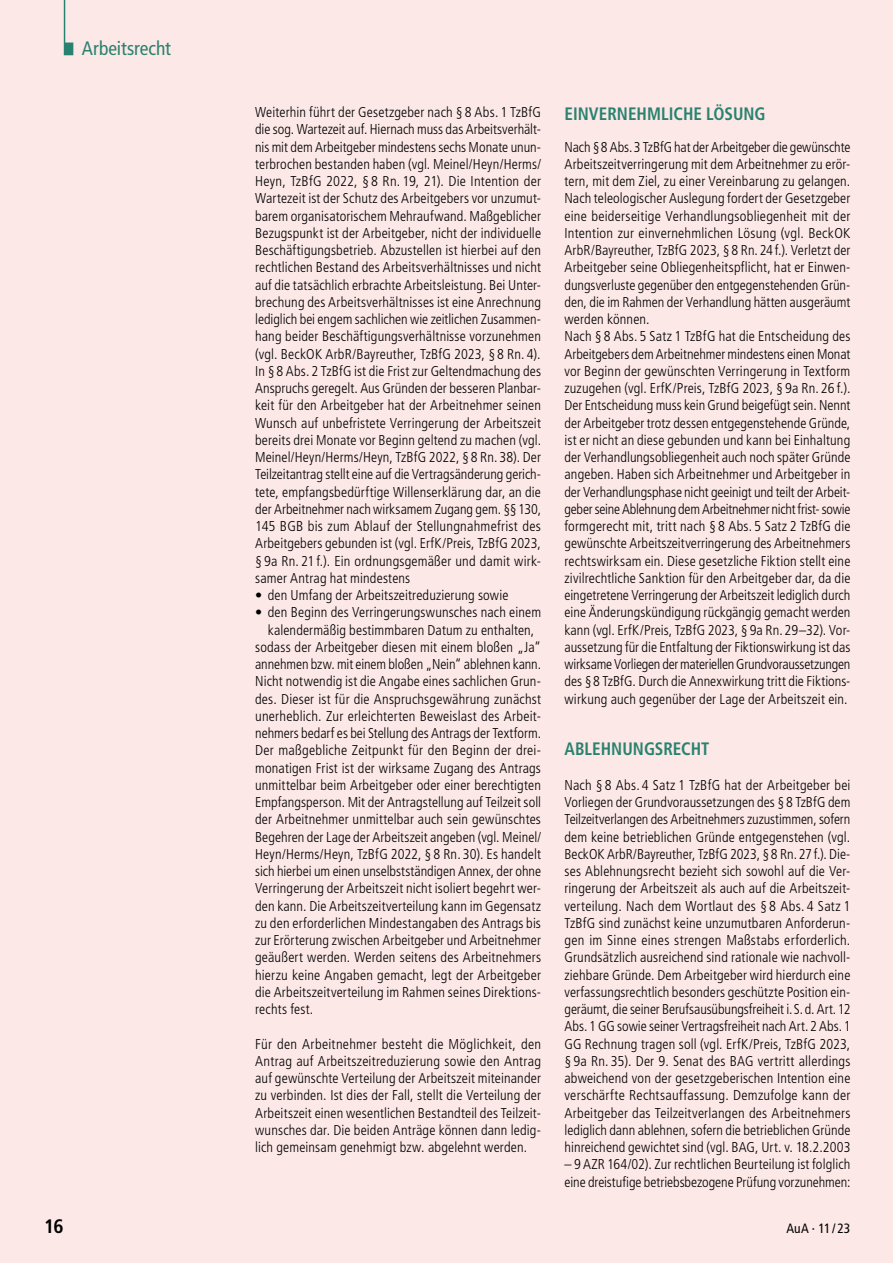
<style>
.page{position:relative;width:893px;height:1263px;background:#fce8e7}
.page>*{position:absolute;margin:0;border:0;box-sizing:border-box;transform-origin:0 0}
.t1{font:condensed 19.5px "Frutiger LT Std";letter-spacing:-.005em;color:#29826f}
.t2{font:700 condensed 19.5px "Frutiger LT Std";color:#000}
.t3{font:700 condensed 18px "Frutiger LT Std";color:#29826f;scale:.95 1}
.t4{font:300 condensed 14.25px/17.2px "Frutiger LT Std";letter-spacing:.01em;color:#000;text-align:justify}
.t5{font:condensed 13.5px "Frutiger LT Std";letter-spacing:.005em;color:#000}
</style>
<div class="page">
<svg style="left:64px;top:0;width:9px;height:55px"></svg>
<p class="t1" style="left:82px;top:37px;width:91px">Arbeitsrecht</p>
<p class="t4" style="left:255px;top:104px;width:287px">Weiterhin führt der Gesetzgeber nach § 8 Abs. 1 TzBfG die sog. Wartezeit auf. Hiernach muss das Arbeitsverhält&shy;nis mit dem Arbeitgeber mindestens sechs Monate unun&shy;terbrochen bestanden haben (vgl. Meinel/Heyn/Herms/ Heyn, TzBfG 2022, § 8 Rn. 19, 21). Die Intention der Wartezeit ist der Schutz des Arbeitgebers vor unzumut&shy;barem organisatorischem Mehraufwand. Maßgeblicher Bezugspunkt ist der Arbeitgeber, nicht der individuelle Beschäftigungsbetrieb. Abzustellen ist hierbei auf den rechtlichen Bestand des Arbeitsverhältnisses und nicht auf die tatsächlich erbrachte Arbeitsleistung. Bei Unter&shy;brechung des Arbeitsverhältnisses ist eine Anrechnung lediglich bei engem sachlichen wie zeitlichen Zusammen&shy;hang beider Beschäftigungsverhältnisse vorzunehmen (vgl. BeckOK ArbR/Bayreuther, TzBfG 2023, § 8 Rn. 4).<br>In § 8 Abs. 2 TzBfG ist die Frist zur Geltendmachung des Anspruchs geregelt. Aus Gründen der besseren Planbar&shy;keit für den Arbeitgeber hat der Arbeitnehmer seinen Wunsch auf unbefristete Verringerung der Arbeitszeit bereits drei Monate vor Beginn geltend zu machen (vgl.<br>Meinel/Heyn/Herms/Heyn, TzBfG 2022, § 8 Rn. 38). Der Teilzeitantrag stellt eine auf die Vertragsänderung gerich&shy;tete, empfangsbedürftige Willenserklärung dar, an die der Arbeitnehmer nach wirksamem Zugang gem. §§130, 145 BGB bis zum Ablauf der Stellungnahmefrist des Arbeitgebers gebunden ist (vgl. ErfK/Preis, TzBfG 2023, § 9a Rn. 21 f.). Ein ordnungsgemäßer und damit wirk&shy;samer Antrag hat mindestens</p>
<p class="t4" style="left:255px;top:587px;width:255px">• den Umfang der Arbeitszeitreduzierung sowie</p>
<p class="t4" style="left:255px;top:604px;width:287px">• den Beginn des Verringerungswunsches nach einem</p>
<p class="t4" style="left:268px;top:621px;width:268px">kalendermäßig bestimmbaren Datum zu enthalten,</p>
<p class="t4" style="left:255px;top:638px;width:287px">sodass der Arbeitgeber diesen mit einem bloßen „Ja“</p>
<p class="t4" style="left:255px;top:656px;width:287px">annehmen bzw. mit einem bloßen „Nein“ ablehnen kann.</p>
<p class="t4" style="left:255px;top:673px;width:287px">Nicht notwendig ist die Angabe eines sachlichen Grun-</p>
<p class="t4" style="left:255px;top:690px;width:287px">des. Dieser ist für die Anspruchsgewährung zunächst</p>
<p class="t4" style="left:255px;top:707px;width:287px">unerheblich. Zur erleichterten Beweislast des Arbeit-</p>
<p class="t4" style="left:255px;top:725px;width:287px">nehmers bedarf es bei Stellung des Antrags der Textform.</p>
<p class="t4" style="left:255px;top:742px;width:287px">Der maßgebliche Zeitpunkt für den Beginn der drei-</p>
<p class="t4" style="left:255px;top:759px;width:287px">monatigen Frist ist der wirksame Zugang des Antrags</p>
<p class="t4" style="left:255px;top:776px;width:287px">unmittelbar beim Arbeitgeber oder einer berechtigten</p>
<p class="t4" style="left:255px;top:794px;width:287px">Empfangsperson. Mit der Antragstellung auf Teilzeit soll</p>
<p class="t4" style="left:255px;top:811px;width:287px">der Arbeitnehmer unmittelbar auch sein gewünschtes</p>
<p class="t4" style="left:255px;top:828px;width:287px">Begehren der Lage der Arbeitszeit angeben (vgl. Meinel/</p>
<p class="t4" style="left:255px;top:845px;width:287px">Heyn/Herms/Heyn, TzBfG 2022, § 8 Rn. 30). Es handelt</p>
<p class="t4" style="left:255px;top:863px;width:287px">sich hierbei um einen unselbstständigen Annex, der ohne</p>
<p class="t4" style="left:255px;top:880px;width:287px">Verringerung der Arbeitszeit nicht isoliert begehrt wer-</p>
<p class="t4" style="left:255px;top:897px;width:287px">den kann. Die Arbeitszeitverteilung kann im Gegensatz</p>
<p class="t4" style="left:255px;top:914px;width:287px">zu den erforderlichen Mindestangaben des Antrags bis</p>
<p class="t4" style="left:255px;top:932px;width:287px">zur Erörterung zwischen Arbeitgeber und Arbeitnehmer</p>
<p class="t4" style="left:255px;top:949px;width:287px">geäußert werden. Werden seitens des Arbeitnehmers</p>
<p class="t4" style="left:255px;top:966px;width:287px">hierzu keine Angaben gemacht, legt der Arbeitgeber</p>
<p class="t4" style="left:255px;top:983px;width:287px">die Arbeitszeitverteilung im Rahmen seines Direktions-</p>
<p class="t4" style="left:255px;top:1001px;width:60px">rechts fest.</p>
<p class="t4" style="left:255px;top:1035px;width:287px">Für den Arbeitnehmer besteht die Möglichkeit, den Antrag auf Arbeitszeitreduzierung sowie den Antrag auf gewünschte Verteilung der Arbeitszeit miteinander zu verbinden. Ist dies der Fall, stellt die Verteilung der Arbeitszeit einen wesentlichen Bestandteil des Teilzeit&shy;wunsches dar. Die beiden Anträge können dann ledig&shy;lich gemeinsam genehmigt bzw. abgelehnt werden.</p>
<p class="t3" style="left:564px;top:103px;width:77px">EINVERNEHMLI</p>
<p class="t3" style="left:673px;top:103px;width:97px">CHE LÖSUNG</p>
<p class="t4" style="left:564px;top:138px;width:287px;text-align:left">Nach §8 Abs.3 TzBfG hat der Arbeitgeber die gewünschte Arbeitszeitverringerung mit dem Arbeitnehmer zu erör&shy;tern, mit dem Ziel, zu einer Vereinbarung zu gelangen.<br>Nach teleologischer Auslegung fordert der Gesetzgeber eine beiderseitige Verhandlungsobliegenheit mit der Intention zur einvernehmlichen Lösung (vgl. BeckOK ArbR/Bayreuther, TzBfG 2023, § 8 Rn. 24 f.). Verletzt der Arbeitgeber seine Obliegenheitspflicht, hat er Einwen&shy;dungsverluste gegenüber den entgegenstehenden Grün&shy;den, die im Rahmen der Verhandlung hätten ausgeräumt werden können.<br>Nach § 8 Abs. 5 Satz 1 TzBfG hat die Entscheidung des Arbeitgebers dem Arbeitnehmer mindestens einen Monat vor Beginn der gewünschten Verringerung in Textform zuzugehen (vgl. ErfK/Preis, TzBfG 2023, § 9a Rn. 26 f.).<br>Der Entscheidung muss kein Grund beigefügt sein. Nennt der Arbeitgeber trotz dessen entgegenstehende Gründe, ist er nicht an diese gebunden und kann bei Einhaltung der Verhandlungsobliegenheit auch noch später Gründe angeben. Haben sich Arbeitnehmer und Arbeitgeber in der Verhandlungsphase nicht geeinigt und teilt der Arbeit&shy;geber seine Ablehnung dem Arbeitnehmer nicht frist- sowie formgerecht mit, tritt nach § 8 Abs. 5 Satz 2 TzBfG die gewünschte Arbeitszeitverringerung des Arbeitnehmers rechtswirksam ein. Diese gesetzliche Fiktion stellt eine zivilrechtliche Sanktion für den Arbeitgeber dar, da die eingetretene Verringerung der Arbeitszeit lediglich durch eine Änderungskündigung rückgängig gemacht werden kann (vgl. ErfK/Preis, TzBfG 2023, § 9a Rn. 29–32). Vor&shy;aussetzung für die Entfaltung der Fiktionswirkung ist das wirksame Vorliegen der materiellen Grundvoraussetzungen des §8 TzBfG. Durch die Annexwirkung tritt die Fiktions&shy;wirkung auch gegenüber der Lage der Arbeitszeit ein.</p>
<p class="t3" style="left:564px;top:738px;width:21px">ABLEH</p>
<p class="t3" style="left:611px;top:738px;width:94px">NUNGSRECHT</p>
<p class="t4" style="left:564px;top:776px;width:287px">Nach § 8 Abs. 4 Satz 1 TzBfG hat der Arbeitgeber bei Vorliegen der Grundvoraussetzungen des § 8 TzBfG dem Teilzeitverlangen des Arbeitnehmers zuzustimmen, sofern dem keine betrieblichen Gründe entgegenstehen (vgl.<br>BeckOK ArbR/Bayreuther, TzBfG 2023, §8 Rn.27f.). Die&shy;ses Ablehnungsrecht bezieht sich sowohl auf die Ver&shy;ringerung der Arbeitszeit als auch auf die Arbeitszeit&shy;verteilung. Nach dem Wortlaut des § 8 Abs. 4 Satz 1<br>TzBfG sind zunächst keine unzumutbaren Anforderun&shy;gen im Sinne eines strengen Maßstabs erforderlich.<br>Grundsätzlich ausreichend sind rationale wie nachvoll&shy;ziehbare Gründe. Dem Arbeitgeber wird hierdurch eine verfassungsrechtlich besonders geschützte Position ein&shy;geräumt, die seiner Berufsausübungsfreiheit i. S.d. Art.12<br>Abs.1 GG sowie seiner Vertragsfreiheit nach Art.2 Abs.1<br>GG Rechnung tragen soll (vgl. ErfK/Preis, TzBfG 2023, § 9a Rn. 35). Der 9. Senat des BAG vertritt allerdings abweichend von der gesetzgeberischen Intention eine verschärfte Rechtsauffassung. Demzufolge kann der Arbeitgeber das Teilzeitverlangen des Arbeitnehmers lediglich dann ablehnen, sofern die betrieblichen Gründe hinreichend gewichtet sind (vgl. BAG, Urt. v. 18.2.2003</p>
<p class="t4" style="left:564px;top:1156px;width:287px">– 9AZR 164/02). Zur rechtlichen Beurteilung ist folglich eine dreistufige betriebsbezogene Prüfung vorzunehmen:</p>
<p class="t2" style="left:44px;top:1215px;width:21px">16</p>
<p class="t5" style="left:786px;top:1221px;width:66px">AuA · 11 / 23</p>
</div>
